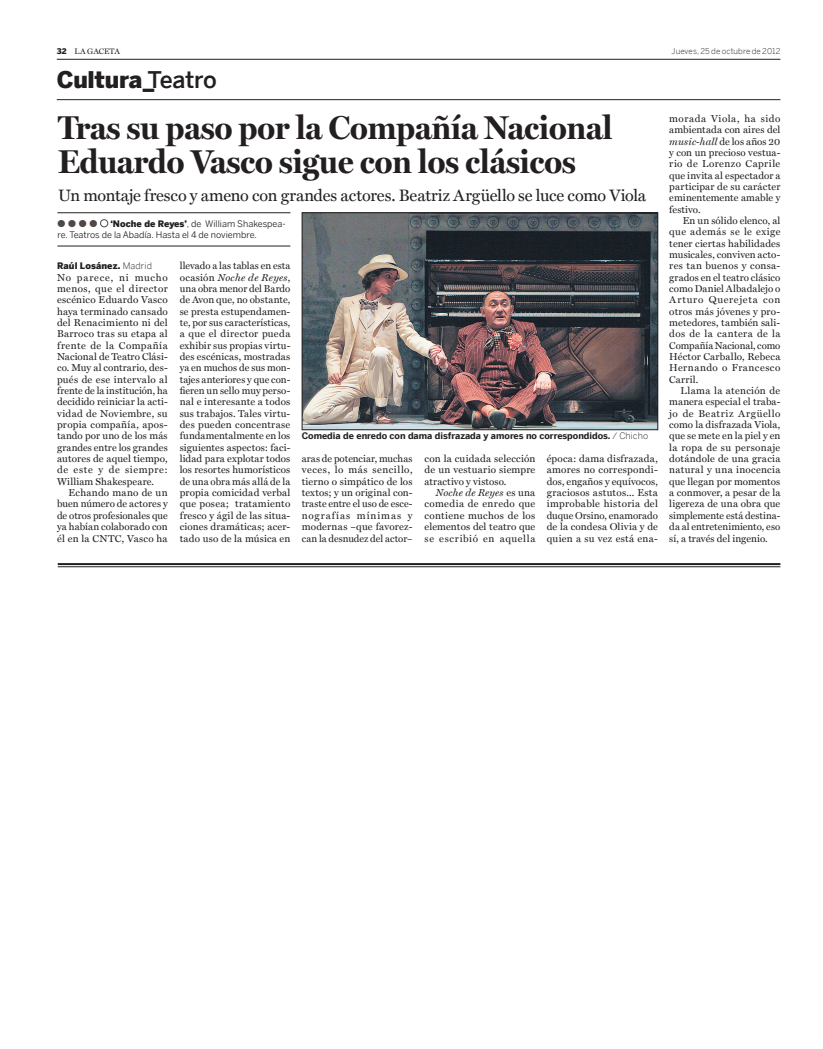
<style>
.page{position:relative;width:823px;height:1049px;background:#fff}
.page>*{position:absolute;margin:0;border:0;box-sizing:border-box;transform-origin:0 0}
.Titular_4_columnas_M{font:700 33px/34px "Miller Display";color:#231f20}
.Seccion{font:900 23px "Benton Sans";letter-spacing:-.015em;color:#231f20}
.Subtitulo{font:16.5px "Miller Text";letter-spacing:-.01em;color:#231f20}
.Texto{font:10px/11.3px "Miller Text";letter-spacing:.015em;color:#231f20;text-align:justify}
.Texto_recuadro_bande{font:10px "Zapf Dingbats";color:#514845}
.Texto_recuadro_bande-2{font:9px/11px "Benton Sans";color:#231f20}
.Pie_de_foto{font:700 9px "Benton Sans";color:#231f20}
.Texto-2{font:900 9px "Benton Sans";letter-spacing:.01em;color:#231f20}
.fecha_pagina_izq{font:300 8px "Benton Sans";letter-spacing:.01em;color:#231f20}
.fecha_pagina_izq-2{font:8px "Miller Text";letter-spacing:.01em;color:#231f20}
.s1{font-family:"Benton Sans";font-weight:900;font-size:7.8px}
.s2{font-weight:500}
.s3{font-style:italic}
.s4{font-weight:900}
.s5{font-weight:300}
</style>
<div class="page">
<hr style="left:57px;top:59px;width:723px;height:1px;background:#231f20">
<hr style="left:57px;top:99px;width:723px;height:1px;background:#231f20">
<img style="left:304px;top:215px;width:351px;height:213px">
<div style="left:302px;top:213px;width:355px;height:217px;border:1px solid #231f20"></div>
<hr style="left:58px;top:563px;width:722px;height:2px;background:#231f20">
<hr style="left:58px;top:566px;width:722px;height:1px;background:#231f20">
<div style="left:100px;top:219px;width:8px;height:8px;border:1px solid #514845;border-radius:50%"></div>
<hr style="left:57px;top:246px;width:233px;height:1px;background:#231f20">
<hr style="left:57px;top:213px;width:233px;height:1px;background:#231f20">
<p class="fecha_pagina_izq-2" style="left:57px;top:46px;width:65px"><span class="s1">32</span> la GACETA</p>
<p class="fecha_pagina_izq" style="left:671px;top:46px;width:110px">Jueves, 25 de octubre de 2012</p>
<p class="Seccion" style="left:57px;top:66px;width:162px">Cultura_<span class="s2">Teatro</span></p>
<p class="Titular_4_columnas_M" style="left:58px;top:111px;width:555px">Tras su paso por la Compañía Nacional<br>Eduardo Vasco sigue con los clásicos</p>
<p class="Texto" style="left:669px;top:113px;width:113px">morada Viola, ha sido ambientada con aires del <span class="s3">music-hall</span> de los años 20 y con un precioso vestua&shy;rio de Lorenzo Caprile que invita al espectador a participar de su carácter eminentemente amable y festivo.</p>
<p class="Texto" style="left:669px;top:215px;width:113px;text-indent:13px">En un sólido elenco, al que además se le exige tener ciertas habilidades musicales, conviven acto&shy;res tan buenos y consa&shy;grados en el teatro clásico como Daniel Albadalejo o Arturo Querejeta con otros más jóvenes y pro&shy;metedores, también sali&shy;dos de la cantera de la Compañía Nacional, como Héctor Carballo, Rebeca Hernando o Francesco Carril.</p>
<p class="Texto" style="left:669px;top:385px;width:113px">Llama la atención de manera especial el traba&shy;jo de Beatriz Argüello como la disfrazada Viola, que se mete en la piel y en la ropa de su personaje dotándole de una gracia natural y una inocencia que llegan por momentos a conmover, a pesar de la ligereza de una obra que simplemente está destina&shy;da al entretenimiento, eso sí, a través del ingenio.</p>
<p class="Subtitulo" style="left:58px;top:185px;width:589px">Un montaje fresco y ameno con grandes actores. Beatriz Argüello se luce como Viola</p>
<p class="Texto_recuadro_bande" style="left:57px;top:219px;width:41px">● ● ● ●</p>
<p class="Texto_recuadro_bande-2" style="left:57px;top:218px;width:229px;text-indent:53px"><span class="s4">‘Noche de Reyes’</span>, de William Shakespea&shy;re. Teatros de la Abadía. Hasta el 4 de noviembre.</p>
<p class="Texto" style="left:180px;top:260px;width:112px">llevado a las tablas en esta ocasión <span class="s3">Noche de Reyes</span>, una obra menor del Bardo de Avon que, no obstante, se presta estupendamen&shy;te, por sus características, a que el director pueda exhibir sus propias virtu&shy;des escénicas, mostradas ya en muchos de sus mon&shy;tajes anteriores y que con&shy;fieren un sello muy perso&shy;nal e interesante a todos sus trabajos. Tales virtu&shy;des pueden concentrase fundamentalmente en los siguientes aspectos: faci&shy;lidad para explotar todos los resortes humorísticos de una obra más allá de la propia comicidad verbal que posea; tratamiento fresco y ágil de las situa&shy;ciones dramáticas; acer&shy;tado uso de la música en</p>
<p class="Texto-2" style="left:57px;top:261px;width:96px">Raúl Losánez. <span class="s5">Madrid</span></p>
<p class="Texto" style="left:57px;top:271px;width:112px">No parece, ni mucho menos, que el director escénico Eduardo Vasco haya terminado cansado del Renacimiento ni del Barroco tras su etapa al frente de la Compañía Nacional de Teatro Clási&shy;co. Muy al contrario, des&shy;pués de ese intervalo al frente de la institución, ha decidido reiniciar la acti&shy;vidad de Noviembre, su propia compañía, apos&shy;tando por uno de los más grandes entre los grandes autores de aquel tiempo, de este y de siempre:<br>William Shakespeare.</p>
<p class="Texto" style="left:57px;top:487px;width:112px;text-indent:11px">Echando mano de un buen número de actores y de otros profesionales que ya habían colaborado con él en la CNTC, Vasco ha</p>
<p class="Pie_de_foto" style="left:301px;top:431px;width:348px">Comedia de enredo con dama disfrazada y amores no correspondidos. <span class="s5">/ Chicho</span></p>
<p class="Texto" style="left:546px;top:453px;width:113px">época: dama disfrazada, amores no correspondi&shy;dos, engaños y equívocos, graciosos astutos... Esta improbable historia del duque Orsino, enamorado de la condesa Olivia y de quien a su vez está ena-</p>
<p class="Texto" style="left:301px;top:453px;width:112px">aras de potenciar, muchas veces, lo más sencillo, tierno o simpático de los textos; y un original con&shy;traste entre el uso de esce&shy;nografías mínimas y modernas –que favorez&shy;can la desnudez del actor–</p>
<p class="Texto" style="left:424px;top:453px;width:112px">con la cuidada selección de un vestuario siempre atractivo y vistoso.</p>
<p class="Texto" style="left:424px;top:487px;width:112px;text-indent:11px"><span class="s3">Noche de Reyes</span> es una comedia de enredo que contiene muchos de los elementos del teatro que se escribió en aquella</p>
</div>
